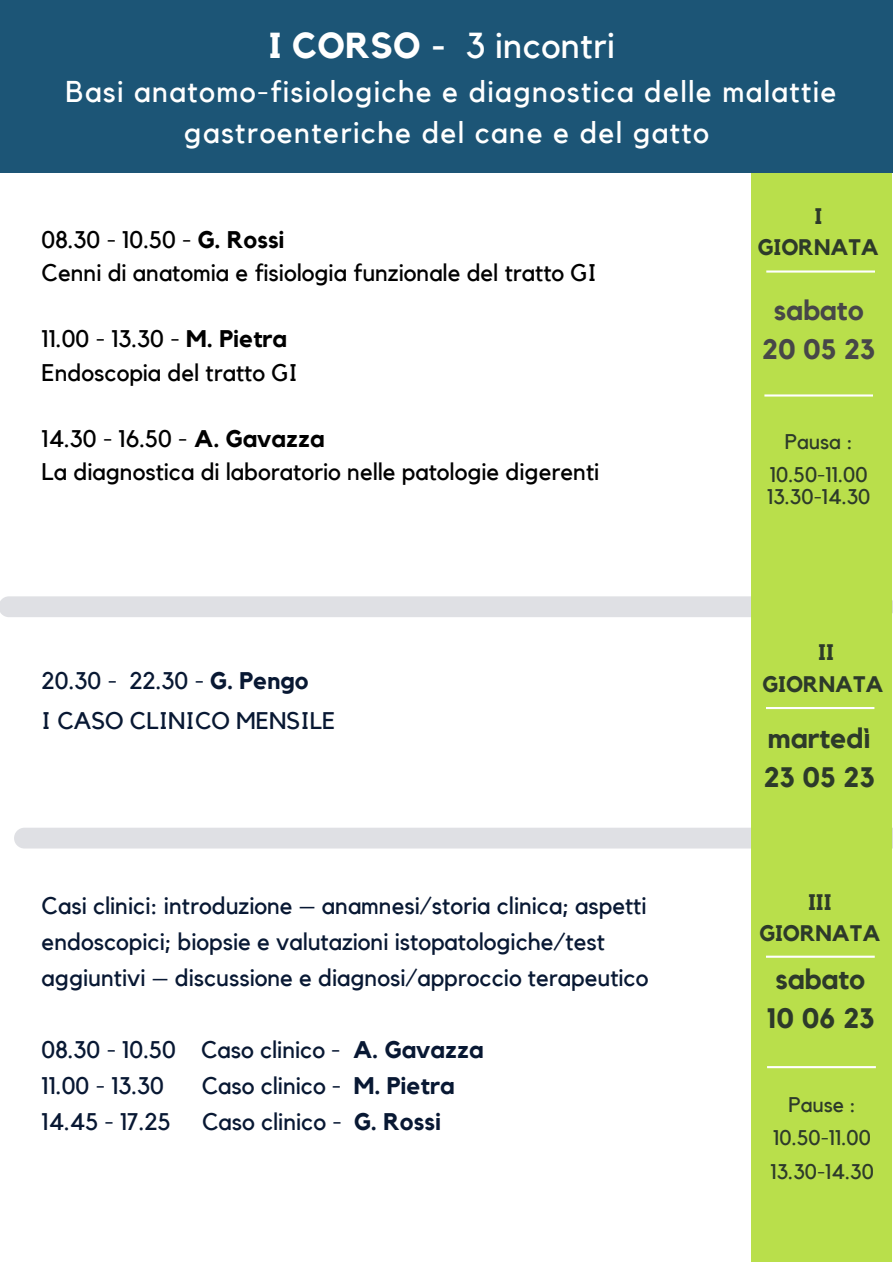
<style>
.page{position:relative;width:893px;height:1263px;background:#fff}
.page>*{position:absolute;margin:0;border:0;box-sizing:border-box;transform-origin:0 0}
.t1{font:36px "Kollektif";letter-spacing:.01em;color:#fff}
.t2{font:30px/41.6px "Kollektif";letter-spacing:.045em;color:#fff;text-align:center}
.t3{font:700 28.05px/38.8px "Kollektif";color:#2d3a2a;text-align:center}
.t4{font:700 28.05px/39px "Kollektif";color:#474748;text-align:center}
.t5{font:24px/36px "Kollektif";color:#081833}
.t6{font:24px/33.2px "Kollektif";color:#000}
.t7{font:700 22.42px/31px "Kollektif";color:#2d3a2a;text-align:center}
.t8{font:21.15px/33.5px "Kollektif";color:#2d3a2a;text-align:center}
.s1{font-weight:700}
</style>
<div class="page">
<div style="left:0;top:596px;width:893px;height:21px;background:#dfe0e4"></div>
<div style="left:14px;top:828px;width:879px;height:20px;background:#dfe0e4"></div>
<div style="left:751px;top:173px;width:141px;height:1089px;background:#b9df4b"></div>
<div style="left:0;top:0;width:893px;height:173px;background:#1c5576"></div>
<svg style="left:766px;top:707px;width:108px;height:2px"></svg>
<svg style="left:767px;top:1066px;width:109px;height:2px"></svg>
<svg style="left:766px;top:270px;width:109px;height:3px"></svg>
<svg style="left:764px;top:394px;width:109px;height:3px"></svg>
<svg style="left:766px;top:956px;width:108px;height:2px"></svg>
<h1 class="t1" style="left:269px;top:29px;width:347px"><span class="s1">I CORSO -</span> 3 incontri</h1>
<p class="t2" style="left:66px;top:72px;width:772px">Basi anatomo-fisiologiche e diagnostica delle malattie gastroenteriche del cane e del gatto</p>
<p class="t6" style="left:42px;top:224px;width:557px">08.30 - 10.50 - <span class="s1">G. Rossi<br></span>Cenni di anatomia e fisiologia funzionale del tratto GI</p>
<p class="t6" style="left:42px;top:323px;width:258px">11.00 - 13.30 - <span class="s1">M. Pietra<br></span>Endoscopia del tratto GI</p>
<p class="t6" style="left:42px;top:423px;width:559px">14.30 - 16.50 - <span class="s1">A. Gavazza<br></span>La diagnostica di laboratorio nelle patologie digerenti</p>
<p class="t5" style="left:42px;top:662px;width:295px;line-height:39.4px">20.30 - 22.30 - <span class="s1">G. Pengo<br></span>I CASO CLINICO MENSILE</p>
<p class="t5" style="left:42px;top:888px;width:608px">Casi clinici: introduzione – anamnesi/storia clinica; aspetti endoscopici; biopsie e valutazioni istopatologiche/test aggiuntivi – discussione e diagnosi/approccio terapeutico</p>
<p class="t5" style="left:42px;top:1032px;width:443px">08.30 - 10.50 Caso clinico - <span class="s1">A. Gavazza<br></span>11.00 - 13.30</p>
<p class="t5" style="left:202px;top:1068px;width:254px">Caso clinico - <span class="s1">M. Pietra</span></p>
<p class="t5" style="left:42px;top:1104px;width:131px">14.45 - 17.25</p>
<p class="t5" style="left:202px;top:1104px;width:240px">Caso clinico - <span class="s1">G. Rossi</span></p>
<p class="t7" style="left:758px;top:201px;width:123px">I<br>GIORNATA</p>
<p class="t4" style="left:762px;top:292px;width:115px">sabato<br>20 05 23</p>
<p class="t8" style="left:770px;top:425px;width:99px">Pausa :<br>10.50-11.00</p>
<p class="t8" style="left:767px;top:480px;width:105px">13.30-14.30</p>
<p class="t7" style="left:762px;top:638px;width:123px">II<br>GIORNATA</p>
<p class="t3" style="left:763px;top:720px;width:113px;text-align:left">martedì<br>23 05 23</p>
<p class="t7" style="left:759px;top:888px;width:123px">III<br>GIORNATA</p>
<p class="t3" style="left:766px;top:961px;width:110px">sabato<br>10 06 23</p>
<p class="t8" style="left:770px;top:1088px;width:105px">Pause :<br>10.50-11.00<br>13.30-14.30</p>
</div>
